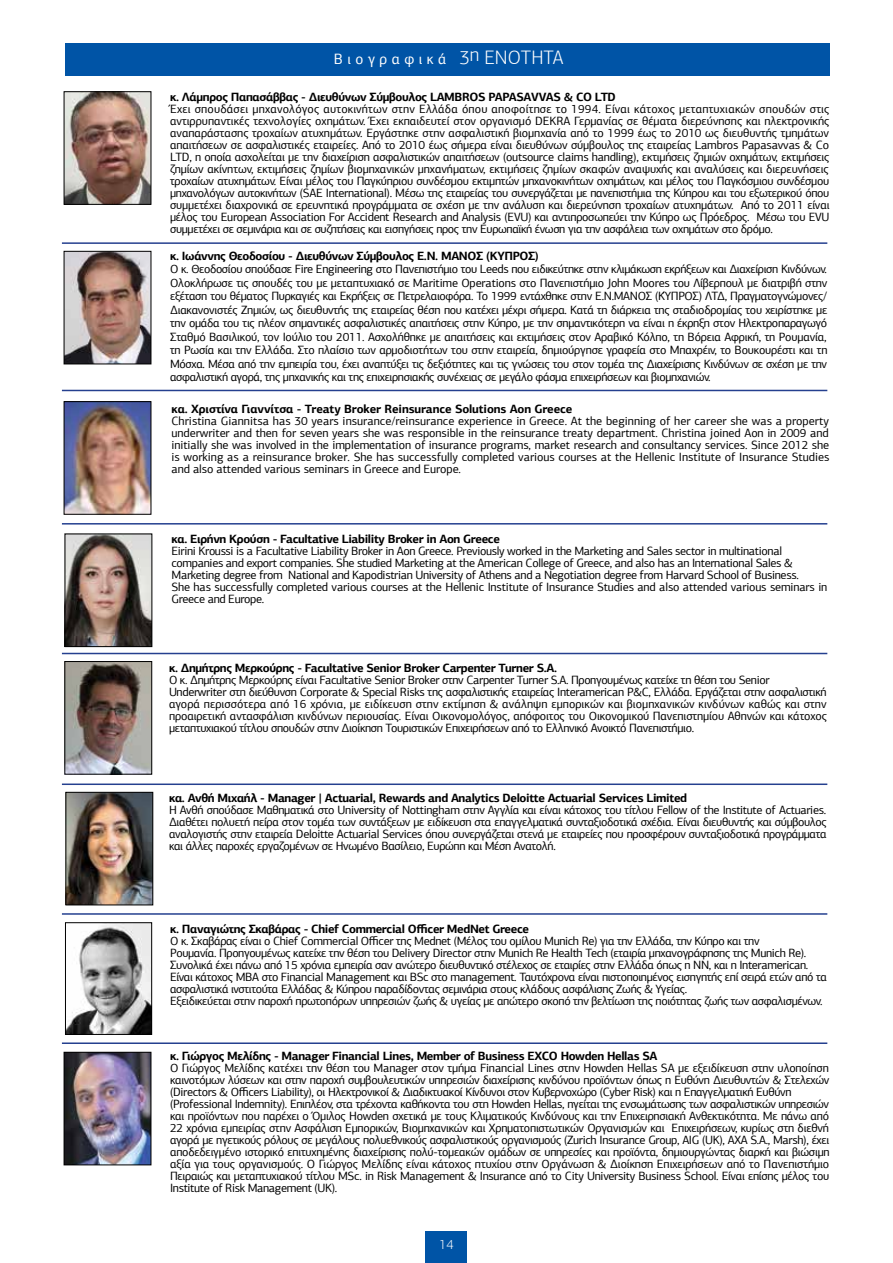
<style>
.page{position:relative;width:893px;height:1263px;background:#fff}
.page>*{position:absolute;margin:0;border:0;box-sizing:border-box;transform-origin:0 0}
.t1{font:15px "PF Agora Sans Pro";letter-spacing:.3em;color:#fff}
.t2{font:300 13.5px "PF Agora Sans Pro";color:#fff}
.t3{font:12px/12px "PF Agora Sans Pro";letter-spacing:-.03em;color:#000}
.t4{font:700 12px "PF Agora Sans Pro";letter-spacing:-.03em;color:#000}
.t5{font:700 12px "PF Agora Sans Pro";letter-spacing:-.01em;color:#000}
.s1{font-weight:300;font-size:19.5px}
</style>
<div class="page">
<div style="left:425px;top:1231px;width:42px;height:32px;background:#0054a6"></div>
<hr style="left:62px;top:390px;width:765px;height:1px;background:#25408f">
<hr style="left:62px;top:523px;width:765px;height:1px;background:#25408f">
<hr style="left:62px;top:653px;width:765px;height:1px;background:#25408f">
<hr style="left:62px;top:242px;width:765px;height:2px;background:#25408f">
<hr style="left:62px;top:783px;width:765px;height:2px;background:#25408f">
<hr style="left:62px;top:913px;width:765px;height:2px;background:#25408f">
<hr style="left:62px;top:1042px;width:765px;height:2px;background:#25408f">
<img style="left:67px;top:663px;width:83px;height:109px">
<div style="left:65px;top:661px;width:87px;height:113px;border:1px solid #000"></div>
<div style="left:65px;top:43px;width:765px;height:32px;background:#0054a6"></div>
<img style="left:67px;top:924px;width:83px;height:109px">
<div style="left:65px;top:922px;width:87px;height:113px;border:1px solid #000"></div>
<img style="left:66px;top:93px;width:83px;height:110px">
<div style="left:64px;top:91px;width:87px;height:114px;border:1px solid #000"></div>
<img style="left:66px;top:1054px;width:83px;height:109px">
<div style="left:64px;top:1052px;width:87px;height:113px;border:1px solid #000"></div>
<img style="left:66px;top:253px;width:83px;height:109px">
<div style="left:64px;top:251px;width:87px;height:113px;border:1px solid #000"></div>
<img style="left:66px;top:403px;width:83px;height:109px">
<img style="left:67px;top:536px;width:83px;height:109px">
<div style="left:65px;top:534px;width:87px;height:113px;border:1px solid #000"></div>
<img style="left:68px;top:794px;width:83px;height:109px">
<div style="left:66px;top:792px;width:87px;height:113px;border:1px solid #000"></div>
<p class="t1" style="left:334px;top:50px;width:231px">Βιογραφικά <span class="s1">3</span><sup>η</sup> <span class="s1">ΕΝΟΤΗΤΑ</span></p>
<p class="t4" style="left:170px;top:90px;width:447px">κ. Λάμπρος Παπασάββας - Διευθύνων Σύμβουλος LAMBROS PAPASAVVAS &amp; CO LTD</p>
<p class="t3" style="left:170px;top:103px;width:661px;text-align:justify">Έχει σπουδάσει μηχανολόγος αυτοκινήτων στην Ελλάδα όπου αποφοίτησε το 1994. Είναι κάτοχος μεταπτυχιακών σπουδών στις αντιρρυπαντικές τεχνολογίες οχημάτων. Έχει εκπαιδευτεί στον οργανισμό DEKRA Γερμανίας σε θέματα διερεύνησης και ηλεκτρονικής αναπαράστασης τροχαίων ατυχημάτων. Εργάστηκε στην ασφαλιστική βιομηχανία από το 1999 έως το 2010 ως διευθυντής τμημάτων απαιτήσεων σε ασφαλιστικές εταιρείες. Από το 2010 έως σήμερα είναι διευθύνων σύμβουλος της εταιρείας Lambros Papasavvas &amp; Co LTD, η οποία ασχολείται με την διαχείριση ασφαλιστικών απαιτήσεων (outsource claims handling), εκτιμήσεις ζημιών οχημάτων, εκτιμήσεις ζημίων ακίνητων, εκτιμήσεις ζημίων βιομηχανικών μηχανήματων, εκτιμήσεις ζημίων σκαφών αναψυχής και αναλύσεις και διερευνήσεις τροχαίων ατυχημάτων. Είναι μέλος του Παγκύπριου συνδέσμου εκτιμητών μηχανοκινήτων οχημάτων, και μέλος του Παγκόσμιου συνδέσμου μηχανολόγων αυτοκινήτων (SAE International). Μέσω της εταιρείας του συνεργάζεται με πανεπιστήμια της Κύπρου και του εξωτερικού όπου συμμετέχει διαχρονικά σε ερευνητικά προγράμματα σε σχέση με την ανάλυση και διερεύνηση τροχαίων ατυχημάτων. Από το 2011 είναι μέλος του European Association For Accident Research and Analysis (EVU) και αντιπροσωπεύει την Κύπρο ως Πρόεδρος. Μέσω του EVU συμμετέχει σε σεμινάρια και σε συζητήσεις και εισηγήσεις προς την Ευρωπαϊκή ένωση για την ασφάλεια των οχημάτων στο δρόμο.</p>
<p class="t4" style="left:170px;top:248px;width:370px">κ. Ιωάννης Θεοδοσίου - Διευθύνων Σύμβουλος Ε.Ν. ΜΑΝΟΣ (ΚΥΠΡΟΣ)</p>
<p class="t3" style="left:170px;top:263px;width:659px;line-height:13.5px;text-align:justify">O κ. Θεοδοσίου σπούδασε Fire Engineering στο Πανεπιστήμιο του Leeds που ειδικεύτηκε στην κλιμάκωση εκρήξεων και Διαχείριση Κινδύνων.<br>Ολοκλήρωσε τις σπουδές του με μεταπτυχιακό σε Maritime Operations στο Πανεπιστήμιο John Moores του Λίβερπουλ με διατριβή στην εξέταση του θέματος Πυρκαγιές και Εκρήξεις σε Πετρελαιοφόρα. Το 1999 εντάχθηκε στην E.N.MANOΣ (ΚΎΠΡΟΣ) ΛΤΔ, Πραγματογνώμονες/ Διακανονιστές Ζημιών, ως διευθυντής της εταιρείας θέση που κατέχει μέχρι σήμερα. Κατά τη διάρκεια της σταδιοδρομίας του χειρίστηκε με την ομάδα του τις πλέον σημαντικές ασφαλιστικές απαιτήσεις στην Κύπρο, με την σημαντικότερη να είναι η έκρηξη στον Ηλεκτροπαραγωγό Σταθμό Βασιλικού, τον Ιούλιο του 2011. Ασχολήθηκε με απαιτήσεις και εκτιμήσεις στον Αραβικό Κόλπο, τη Βόρεια Αφρική, τη Ρουμανία, τη Ρωσία και την Ελλάδα. Στο πλαίσιο των αρμοδιοτήτων του στην εταιρεία, δημιούργησε γραφεία στο Μπαχρέιν, το Βουκουρέστι και τη Μόσχα. Μέσα από την εμπειρία του, έχει αναπτύξει τις δεξιότητες και τις γνώσεις του στον τομέα της Διαχείρισης Κινδύνων σε σχέση με την ασφαλιστική αγορά, της μηχανικής και της επιχειρησιακής συνέχειας σε μεγάλο φάσμα επιχειρήσεων και βιομηχανιών.</p>
<p class="t5" style="left:171px;top:401px;width:402px">κα. Χριστίνα Γιαννίτσα - Treaty Broker Reinsurance Solutions Aon Greece</p>
<p class="t3" style="left:171px;top:415px;width:659px;text-align:justify">Christina Giannitsa has 30 years insurance/reinsurance experience in Greece. At the beginning of her career she was a property underwriter and then for seven years she was responsible in the reinsurance treaty department. Christina joined Aon in 2009 and initially she was involved in the implementation of insurance programs, market research and consultancy services. Since 2012 she is working as a reinsurance broker. She has successfully completed various courses at the Hellenic Institute of Insurance Studies and also attended various seminars in Greece and Europe.</p>
<p class="t4" style="left:171px;top:532px;width:330px">κα. Ειρήνη Κρούση - Facultative Liability Broker in Aon Greece</p>
<p class="t3" style="left:171px;top:545px;width:657px">Eirini Kroussi is a Facultative Liability Broker in Aon Greece. Previously worked in the Μarketing and Sales sector in multinational companies and export companies. She studied Marketing at the American College of Greece, and also has an International Sales &amp; Marketing degree from National and Kapodistrian University of Athens and a Negotiation degree from Harvard School of Business.<br>She has successfully completed various courses at the Hellenic Institute of Insurance Studies and also attended various seminars in Greece and Europe.</p>
<p class="t4" style="left:169px;top:660px;width:390px">κ. Δημήτρης Μερκούρης - Facultative Senior Broker Carpenter Turner S.A.</p>
<p class="t3" style="left:169px;top:674px;width:659px">Ο κ. Δημήτρης Μερκούρης είναι Facultative Senior Broker στην Carpenter Turner S.A. Προηγουμένως κατείχε τη θέση του Senior Underwriter στη διεύθυνση Corporate &amp; Special Risks της ασφαλιστικής εταιρείας Interamerican P&amp;C, Ελλάδα. Εργάζεται στην ασφαλιστική αγορά περισσότερα από 16 χρόνια, με ειδίκευση στην εκτίμηση &amp; ανάληψη εμπορικών και βιομηχανικών κινδύνων καθώς και στην προαιρετική αντασφάλιση κινδύνων περιουσίας. Είναι Οικονομολόγος, απόφοιτος του Οικονομικού Πανεπιστημίου Αθηνών και κάτοχος μεταπτυχιακού τίτλου σπουδών στην Διοίκηση Τουριστικών Επιχειρήσεων από το Ελληνικό Ανοικτό Πανεπιστήμιο.</p>
<p class="t4" style="left:169px;top:790px;width:519px">κα. Ανθή Μιχαήλ - Manager | Actuarial, Rewards and Analytics Deloitte Actuarial Services Limited</p>
<p class="t3" style="left:169px;top:804px;width:659px;text-align:justify">Η Ανθή σπούδασε Μαθηματικά στο University of Nottingham στην Αγγλία και είναι κάτοχος του τίτλου Fellow of the Institute of Actuaries.<br>Διαθέτει πολυετή πείρα στον τομέα των συντάξεων με ειδίκευση στα επαγγελματικά συνταξιοδοτικά σχέδια. Είναι διευθυντής και σύμβουλος αναλογιστής στην εταιρεία Deloitte Actuarial Services όπου συνεργάζεται στενά με εταιρείες που προσφέρουν συνταξιοδοτικά προγράμματα και άλλες παροχές εργαζομένων σε Ηνωμένο Βασίλειο, Ευρώπη και Μέση Ανατολή.</p>
<p class="t4" style="left:170px;top:921px;width:360px">κ. Παναγιώτης Σκαβάρας - Chief Commercial Officer MedNet Greece</p>
<p class="t3" style="left:170px;top:934px;width:658px">Ο κ. Σκαβάρας είναι ο Chief Commercial Officer της Mednet (Μέλος του ομίλου Munich Re) για την Ελλάδα, την Κύπρο και την<br>Ρουμανία. Προηγουμένως κατείχε την θέση του Delivery Director στην Munich Re Health Tech (εταιρία μηχανογράφησης της Munich Re).<br>Συνολικά έχει πάνω από 15 χρόνια εμπειρία σαν ανώτερο διευθυντικό στέλεχος σε εταιρίες στην Ελλάδα όπως η ΝΝ, και η Interamerican.<br>Είναι κάτοχος ΜΒΑ στο Financial Management και BSc στο management. Ταυτόχρονα είναι πιστοποιημένος εισηγητής επί σειρά ετών από τα ασφαλιστικά ινστιτούτα Ελλάδας &amp; Κύπρου παραδίδοντας σεμινάρια στους κλάδους ασφάλισης Ζωής &amp; Υγείας.<br>Εξειδικεύεται στην παροχή πρωτοπόρων υπηρεσιών ζωής &amp; υγείας με απώτερο σκοπό την βελτίωση της ποιότητας ζωής των ασφαλισμένων.</p>
<p class="t4" style="left:170px;top:1048px;width:489px">κ. Γιώργος Μελίδης - Manager Financial Lines, Member of Business EXCO Howden Hellas SA</p>
<p class="t3" style="left:170px;top:1062px;width:661px">Ο Γιώργος Μελίδης κατέχει την θέση του Manager στον τμήμα Financial Lines στην Howden Hellas SA με εξειδίκευση στην υλοποίηση καινοτόμων λύσεων και στην παροχή συμβουλευτικών υπηρεσιών διαχείρισης κινδύνου προϊόντων όπως η Ευθύνη Διευθυντών &amp; Στελεχών (Directors &amp; Officers Liability), οι Ηλεκτρονικοί &amp; Διαδικτυακοί Κίνδυνοι στον Κυβερνοχώρο (Cyber Risk) και η Επαγγελματική Ευθύνη (Professional Indemnity). Επιπλέον, στα τρέχοντα καθήκοντα του στη Howden Hellas, ηγείται της ενσωμάτωσης των ασφαλιστικών υπηρεσιών και προϊόντων που παρέχει ο Όμιλος Howden σχετικά με τους Κλιματικούς Κινδύνους και την Επιχειρησιακή Ανθεκτικότητα. Με πάνω από 22 χρόνια εμπειρίας στην Ασφάλιση Εμπορικών, Βιομηχανικών και Χρηματοπιστωτικών Οργανισμών και Επιχειρήσεων, κυρίως στη διεθνή αγορά με ηγετικούς ρόλους σε μεγάλους πολυεθνικούς ασφαλιστικούς οργανισμούς (Zurich Insurance Group, AIG (UK), AXA S.A., Marsh), έχει αποδεδειγμένο ιστορικό επιτυχημένης διαχείρισης πολύ-τομεακών ομάδων σε υπηρεσίες και προϊόντα, δημιουργώντας διαρκή και βιώσιμη αξία για τους οργανισμούς. Ο Γιώργος Μελίδης είναι κάτοχος πτυχίου στην Οργάνωση &amp; Διοίκηση Επιχειρήσεων από το Πανεπιστήμιο Πειραιώς και μεταπτυχιακού τίτλου MSc. in Risk Management &amp; Insurance από το City University Business School. Είναι επίσης μέλος του Institute of Risk Management (UK).</p>
<p class="t2" style="left:439px;top:1236px;width:16px">14</p>
</div>
